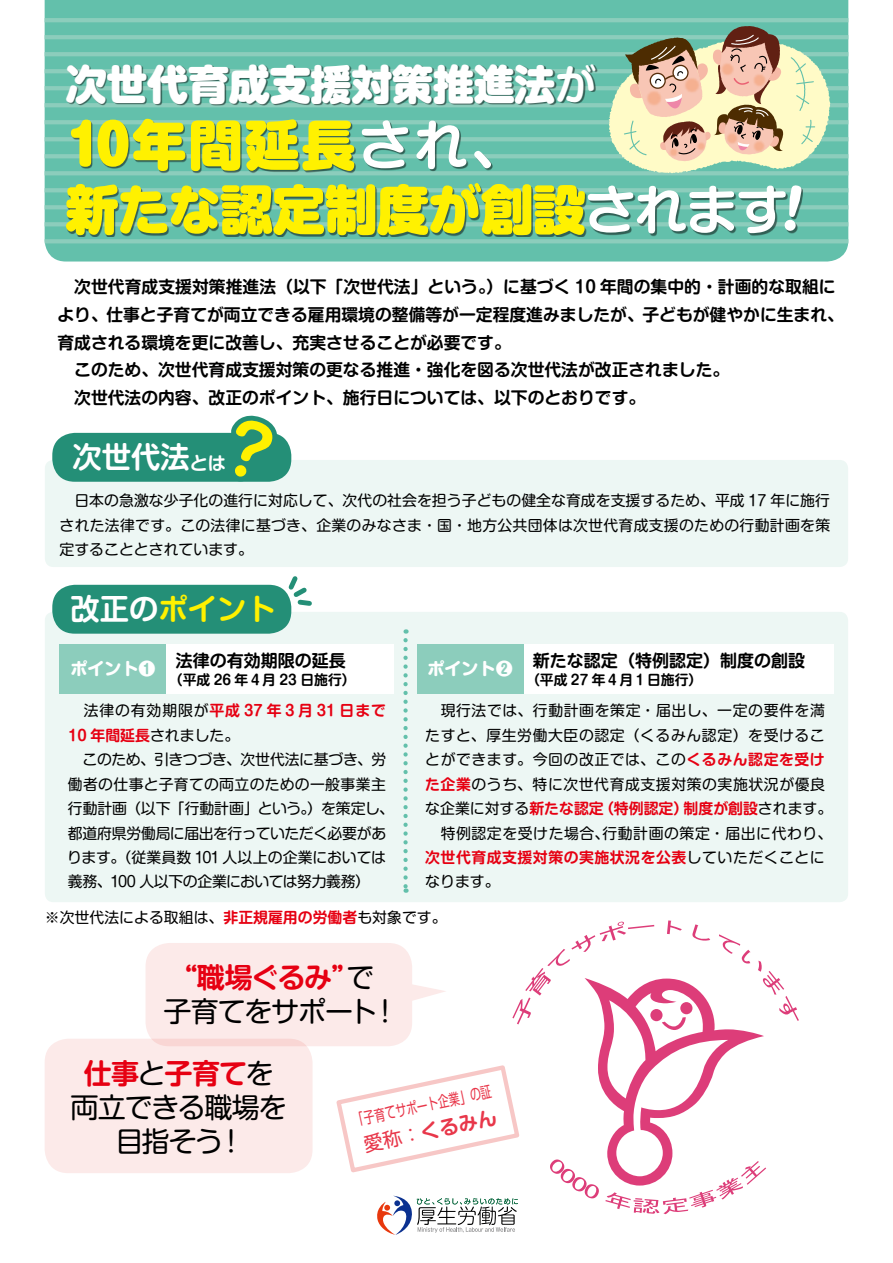
<style>
.page{position:relative;width:893px;height:1263px;background:#fff}
.page>*{position:absolute;margin:0;border:0;box-sizing:border-box;transform-origin:0 0}
.t1{font:900 54.15px "Shin M Go Pro";letter-spacing:.04em;color:#fff100}
.t2{font:900 53.1px "Shin M Go Pro";letter-spacing:-.025em;color:#fff100}
.t3{font:900 40.95px "Shin M Go Pro";letter-spacing:-.005em;color:#fff}
.t4{font:700 29.4px "Shin M Go Pro De";color:#fff100}
.t5{font:700 29.4px "Shin M Go Pro De";color:#fff}
.t6{font:28.05px/34.3px "Shin M Go Pro";letter-spacing:-.045em;color:#000}
.t7{font:700 28.05px "Shin M Go Pro De";letter-spacing:-.035em;color:#e60012}
.t8{font:700 19.5px "Shin M Go Pro De";color:#e8374a}
.t9{font:700 16.95px "Shin M Go Pro De";color:#000}
.t10{font:700 16.95px "Shin M Go Pro";color:#fff}
.t11{font:700 16.8px/27.6px "Shin M Go Pro De";color:#000}
.t12{font:15.6px "Shin M Go Pro";color:#e8374a;scale:.7 1}
.t13{font:14.85px/24.5px "Shin M Go Pro";letter-spacing:.01em;color:#000;text-align:justify}
.t14{font:14.85px/24.5px "Shin M Go Pro";letter-spacing:-.015em;color:#000}
.t15{font:700 14.85px "Shin M Go Pro De";letter-spacing:.035em;color:#e60012}
.t16{font:14.85px/24.5px "Shin M Go Pro";letter-spacing:.035em;color:#000}
.t17{font:700 14.85px/24.5px "Shin M Go Pro De";color:#e60012}
.t18{font:700 13.8px "Shin M Go Pro De";color:#000}
.s1{font-family:"Shin M Go Pro De";font-weight:700}
.s2{font-family:"Shin M Go Pro De";font-weight:700;color:#fff}
.s3{font-size:18px}
.s4{color:#fff}
.s5{font-family:"Shin M Go Pro";font-weight:400;color:#000}
.s6{font-family:"Shin M Go Pro De";font-weight:700;color:#e60012}
.s7{font-family:"Shin M Go Pro";font-weight:400}
</style>
<div class="page">
<div style="left:45px;top:0;width:803px;height:261px;background:#63c0ab"></div>
<hr style="left:45px;top:18px;width:803px;height:4px;background:#8ccdbc">
<hr style="left:45px;top:35px;width:803px;height:4px;background:#8ccdbc">
<hr style="left:45px;top:52px;width:803px;height:4px;background:#8ccdbc">
<hr style="left:45px;top:69px;width:803px;height:4px;background:#8ccdbc">
<hr style="left:45px;top:86px;width:803px;height:4px;background:#8ccdbc">
<hr style="left:45px;top:103px;width:803px;height:4px;background:#8ccdbc">
<hr style="left:45px;top:120px;width:803px;height:4px;background:#8ccdbc">
<hr style="left:45px;top:137px;width:803px;height:4px;background:#8ccdbc">
<hr style="left:45px;top:154px;width:803px;height:4px;background:#8ccdbc">
<hr style="left:45px;top:171px;width:803px;height:4px;background:#8ccdbc">
<hr style="left:45px;top:188px;width:803px;height:4px;background:#8ccdbc">
<hr style="left:45px;top:205px;width:803px;height:4px;background:#8ccdbc">
<hr style="left:45px;top:222px;width:803px;height:4px;background:#8ccdbc">
<hr style="left:45px;top:239px;width:803px;height:4px;background:#8ccdbc">
<div style="left:67px;top:65px;width:736px;height:172px;background:#000;opacity:.5"></div>
<div style="left:45px;top:612px;width:803px;height:290px;background:#edf7f4;border-radius:9px"></div>
<div style="left:60px;top:644px;width:334px;height:50px;background:#fff"></div>
<div style="left:417px;top:644px;width:416px;height:50px;background:#fff"></div>
<div style="left:52px;top:585px;width:239px;height:49px;background:#248f77;border-radius:22px"></div>
<svg style="left:285px;top:576px;width:27px;height:33px"></svg>
<svg style="left:403px;top:640px;width:5px;height:253px"></svg>
<div style="left:60px;top:644px;width:106px;height:50px;background:#8ccdbc"></div>
<div style="left:417px;top:644px;width:107px;height:50px;background:#8ccdbc"></div>
<img style="left:605px;top:44px;width:4px;height:108px">
<img style="left:674px;top:22px;width:107px;height:4px">
<img style="left:752px;top:173px;width:59px;height:5px">
<img style="left:649px;top:173px;width:103px;height:5px">
<svg style="left:609px;top:26px;width:221px;height:147px;background:#c2c3a3"></svg>
<div style="left:45px;top:460px;width:803px;height:107px;background:#edf7f4;border-radius:9px"></div>
<div style="left:52px;top:433px;width:239px;height:49px;background:#248f77;border-radius:22px"></div>
<div style="left:146px;top:943px;width:266px;height:103px;background:#fceae9;border-radius:24px"></div>
<div style="left:45px;top:1039px;width:268px;height:134px;background:#fceae9;border-radius:24px"></div>
<svg style="left:336px;top:920px;width:463px;height:315px"></svg>
<svg style="left:784px;top:184px;width:19px;height:48px"></svg>
<svg style="left:222px;top:415px;width:64px;height:67px"></svg>
<h3 class="t3" style="left:66px;top:50px;width:532px">次世代育成支援対策推進法<span class="s1">が</span></h3>
<h1 class="t1" style="left:66px;top:101px;width:460px">10年間延長<span class="s2">され、</span></h1>
<h2 class="t2" style="left:66px;top:166px;width:725px">新たな認定制度が創設<span class="s2">されます</span></h2>
<p class="t11" style="left:57px;top:271px;width:788px">　次世代育成支援対策推進法（以下「次世代法」という。）に基づく 10 年間の集中的・計画的な取組により、仕事と子育てが両立できる雇用環境の整備等が一定程度進みましたが、子どもが健やかに生まれ、育成される環境を更に改善し、充実させることが必要です。<br>　このため、次世代育成支援対策の更なる推進・強化を図る次世代法が改正されました。<br>　次世代法の内容、改正のポイント、施行日については、以下のとおりです。</p>
<h3 class="t5" style="left:73px;top:433px;width:155px">次世代法<span class="s3">とは</span></h3>
<p class="t13" style="left:60px;top:487px;width:772px">　日本の急激な少子化の進行に対応して、次代の社会を担う子どもの健全な育成を支援するため、平成 17 年に施行された法律です。この法律に基づき、企業のみなさま・国・地方公共団体は次世代育成支援のための行動計画を策定することとされています。</p>
<h3 class="t4" style="left:70px;top:585px;width:207px"><span class="s4">改正の</span>ポイント</h3>
<p class="t9" style="left:68px;top:647px;width:279px">　　　　　　法律の有効期限の延長</p>
<p class="t18" style="left:183px;top:669px;width:175px">平成 26 年４月 23 日施行(</p>
<p class="t17" style="left:68px;top:697px;width:319px"><span class="s5">　法律の有効期限が</span>平成 37 年３月 31 日まで<br>10 年間延長<span class="s5">されました。</span></p>
<p class="t14" style="left:67px;top:745px;width:328px">　このため、引きつづき、次世代法に基づき、労働者の仕事と子育ての両立のための一般事業主行動計画（以下「行動計画」という。）を策定し、都道府県労働局に届出を行っていただく必要があります。（従業員数 101 人以上の企業においては義務、100 人以下の企業においては努力義務(</p>
<p class="t10" style="left:70px;top:655px;width:87px">ポイント❶</p>
<p class="t9" style="left:425px;top:647px;width:381px">　　　　　　新たな認定（特例認定）制度の創設</p>
<p class="t18" style="left:540px;top:669px;width:164px">平成 27 年４月１日施行(</p>
<p class="t13" style="left:425px;top:697px;width:401px">　現行法では、行動計画を策定・届出し、一定の要件を満たすと、厚生労働大臣の認定（くるみん認定）を受けることができます。今回の改正では、この<span class="s6">くるみん認定を受けた企業</span>のうち、特に次世代育成支援対策の実施状況が優良</p>
<p class="t15" style="left:684px;top:796px;width:150px">制度が創設<span class="s5">されます。</span></p>
<p class="t10" style="left:428px;top:655px;width:87px">ポイント2</p>
<p class="t15" style="left:599px;top:796px;width:91px">（特例認定）</p>
<p class="t16" style="left:602px;top:794px;width:231px;text-indent:-177px">な企業に対する<span class="s6">新たな認定<br></span>行動計画の策定・届出に代わり、</p>
<p class="t16" style="left:425px;top:819px;width:186px">　特例認定を受けた場合、</p>
<p class="t15" style="left:425px;top:845px;width:401px">次世代育成支援対策の実施状況を公表<span class="s5">していただくことに</span></p>
<p class="t13" style="left:425px;top:868px;width:76px">なります。</p>
<p class="t13" style="left:45px;top:903px;width:403px">※次世代法による取組は、<span class="s6">非正規雇用の労働者</span>も対象です。</p>
<h3 class="t7" style="left:170px;top:955px;width:206px">“職場ぐるみ<span class="s5">で</span>”</h3>
<h3 class="t6" style="left:164px;top:991px;width:215px">子育てをサポート</h3>
<h3 class="t7" style="left:84px;top:1050px;width:192px">仕事<span class="s5">と</span>子育て<span class="s5">を</span></h3>
<h3 class="t6" style="left:217px;top:1087px;width:71px;text-indent:-147px">両立できる職場を!</h3>
<h3 class="t6" style="left:371px;top:991px;width:30px">!</h3>
<p class="t12" style="left:351px;top:1108px;width:203px;rotate:-12deg">「子育てサポート企業」の証</p>
<h3 class="t8" style="left:361px;top:1129px;width:137px;rotate:-12deg"><span class="s7">愛称：</span>くるみん</h3>
<h3 class="t6" style="left:115px;top:1121px;width:110px">目指そう</h3>
</div>
